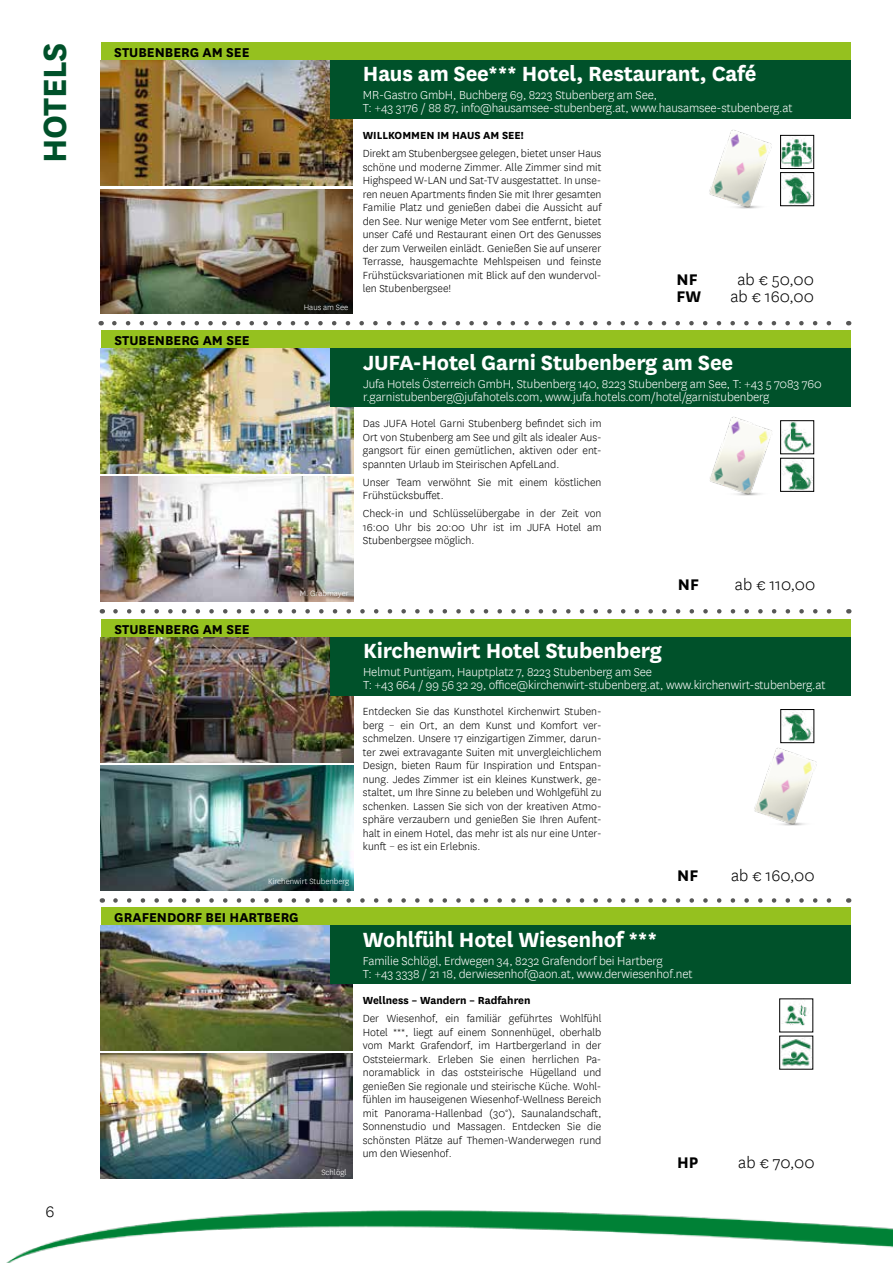
<style>
.page{position:relative;width:893px;height:1263px;background:#fff}
.page>*{position:absolute;margin:0;border:0;box-sizing:border-box;transform-origin:0 0}
.t1{font:700 37.5px "National";letter-spacing:-.01em;color:#00512a}
.t2{font:700 24px "National";letter-spacing:-.01em;color:#fff}
.t3{font:300 18px "National";color:#000}
.t4{font:700 18px "National";color:#000}
.t5{font:700 15px "National";color:#000}
.t6{font:300 13.5px/12.8px "National";letter-spacing:-.01em;color:#fff}
.t7{font:300 12px/13.5px "National";color:#000;text-align:justify}
.t8{font:700 12px "National";color:#000}
.t9{font:300 9px "National";color:#fff}
</style>
<div class="page">
<img style="left:6px;top:1210px;width:887px;height:53px">
<img style="left:101px;top:60px;width:252px;height:126px">
<div style="left:330px;top:61px;width:520px;height:58px;background:#00512a"></div>
<img style="left:101px;top:189px;width:252px;height:125px">
<div style="left:101px;top:43px;width:749px;height:17px;background:#95c11f"></div>
<svg style="left:114px;top:321px;width:718px;height:4px"></svg>
<img style="left:101px;top:348px;width:252px;height:126px">
<div style="left:330px;top:348px;width:521px;height:59px;background:#00512a"></div>
<img style="left:101px;top:477px;width:252px;height:125px">
<img style="left:783px;top:422px;width:29px;height:30px">
<div style="left:780px;top:420px;width:34px;height:34px;border:1px solid #000"></div>
<div style="left:101px;top:330px;width:750px;height:18px;background:#95c11f"></div>
<img style="left:101px;top:637px;width:252px;height:125px">
<div style="left:330px;top:637px;width:521px;height:58px;background:#00512a"></div>
<img style="left:101px;top:766px;width:252px;height:124px">
<div style="left:101px;top:619px;width:750px;height:18px;background:#95c11f"></div>
<img style="left:101px;top:925px;width:252px;height:126px">
<div style="left:330px;top:925px;width:520px;height:59px;background:#00512a"></div>
<img style="left:101px;top:1054px;width:252px;height:125px">
<div style="left:101px;top:907px;width:749px;height:18px;background:#95c11f"></div>
<svg style="left:115px;top:609px;width:717px;height:4px"></svg>
<svg style="left:115px;top:898px;width:717px;height:5px"></svg>
<img style="left:783px;top:460px;width:29px;height:30px">
<div style="left:780px;top:458px;width:34px;height:34px;border:1px solid #000"></div>
<img style="left:783px;top:711px;width:29px;height:30px">
<img style="left:782px;top:1000px;width:25px;height:26px">
<img style="left:781px;top:1038px;width:30px;height:29px">
<img style="left:783px;top:174px;width:29px;height:30px">
<div style="left:780px;top:172px;width:34px;height:34px;border:1px solid #000"></div>
<img style="left:783px;top:138px;width:29px;height:29px">
<div style="left:780px;top:135px;width:34px;height:34px;border:1px solid #000"></div>
<img style="left:709px;top:130px;width:74px;height:79px">
<img style="left:710px;top:417px;width:73px;height:79px">
<img style="left:754px;top:742px;width:63px;height:84px">
<h1 class="t1" style="left:28px;top:163px;width:122px;rotate:-90deg">HOTELS</h1>
<h3 class="t3" style="left:45px;top:1200px;width:10px">6</h3>
<p class="t5" style="left:114px;top:42px;width:137px">STUBENBERG AM SEE</p>
<p class="t5" style="left:114px;top:330px;width:137px">STUBENBERG AM SEE</p>
<p class="t9" style="left:304px;top:301px;width:46px">Haus am See</p>
<p class="t5" style="left:114px;top:618px;width:137px">STUBENBERG AM SEE</p>
<p class="t9" style="left:300px;top:588px;width:50px">M. Grabmayer</p>
<p class="t9" style="left:268px;top:876px;width:83px">Kirchenwirt Stubenberg</p>
<p class="t5" style="left:114px;top:907px;width:186px">GRAFENDORF BEI HARTBERG</p>
<p class="t9" style="left:321px;top:1166px;width:27px">Schlögl</p>
<h2 class="t2" style="left:363px;top:57px;width:395px">Haus am See*** Hotel, Restaurant, Café</h2>
<p class="t6" style="left:363px;top:88px;width:431px">MR-Gastro GmbH, Buchberg 69, 8223 Stubenberg am See,<br>T: +43 3176 / 88 87, info@hausamsee-stubenberg.at, www.hausamsee-stubenberg.at</p>
<p class="t8" style="left:363px;top:127px;width:162px">WILLKOMMEN IM HAUS AM SEE!</p>
<p class="t7" style="left:363px;top:146px;width:240px">Direkt am Stubenbergsee gelegen, bietet unser Haus schöne und moderne Zimmer. Alle Zimmer sind mit Highspeed W-LAN und Sat-TV ausgestattet. In unse&shy;ren neuen Apartments finden Sie mit Ihrer gesamten Familie Platz und genießen dabei die Aussicht auf den See. Nur wenige Meter vom See entfernt, bietet unser Café und Restaurant einen Ort des Genusses der zum Verweilen einlädt. Genießen Sie auf unserer Terrasse, hausgemachte Mehlspeisen und feinste Frühstücksvariationen mit Blick auf den wundervol&shy;len Stubenbergsee!</p>
<h3 class="t4" style="left:676px;top:267px;width:23px">NF</h3>
<h3 class="t3" style="left:737px;top:268px;width:78px">ab € 50,00</h3>
<h3 class="t4" style="left:676px;top:283px;width:26px">FW</h3>
<h3 class="t3" style="left:730px;top:285px;width:85px">ab € 160,00</h3>
<h2 class="t2" style="left:363px;top:346px;width:372px">JUFA-Hotel Garni Stubenberg am See</h2>
<p class="t6" style="left:363px;top:377px;width:460px">Jufa Hotels Österreich GmbH, Stubenberg 140, 8223 Stubenberg am See, T: +43 5 7083 760 r.garnistubenberg@jufahotels.com, www.jufa.hotels.com/hotel/garnistubenberg</p>
<p class="t7" style="left:363px;top:416px;width:240px">Das JUFA Hotel Garni Stubenberg befindet sich im Ort von Stubenberg am See und gilt als idealer Aus&shy;gangsort für einen gemütlichen, aktiven oder ent&shy;spannten Urlaub im Steirischen ApfelLand.</p>
<p class="t7" style="left:363px;top:475px;width:240px">Unser Team verwöhnt Sie mit einem köstlichen<br>Frühstücksbuffet.</p>
<p class="t7" style="left:363px;top:506px;width:240px">Check-in und Schlüsselübergabe in der Zeit von 16:00 Uhr bis 20:00 Uhr ist im JUFA Hotel am Stubenbergsee möglich.</p>
<h3 class="t4" style="left:678px;top:572px;width:23px">NF</h3>
<h3 class="t3" style="left:735px;top:574px;width:82px">ab € 110,00</h3>
<h2 class="t2" style="left:363px;top:634px;width:300px">Kirchenwirt Hotel Stubenberg</h2>
<p class="t6" style="left:363px;top:665px;width:464px">Helmut Puntigam, Hauptplatz 7, 8223 Stubenberg am See<br>T: +43 664 / 99 56 32 29, office@kirchenwirt-stubenberg.at, www.kirchenwirt-stubenberg.at</p>
<p class="t7" style="left:363px;top:704px;width:240px">Entdecken Sie das Kunsthotel Kirchenwirt Stuben&shy;berg – ein Ort, an dem Kunst und Komfort ver&shy;schmelzen. Unsere 17 einzigartigen Zimmer, darun&shy;ter zwei extravagante Suiten mit unvergleichlichem Design, bieten Raum für Inspiration und Entspan&shy;nung. Jedes Zimmer ist ein kleines Kunstwerk, ge&shy;staltet, um Ihre Sinne zu beleben und Wohlgefühl zu schenken. Lassen Sie sich von der kreativen Atmo&shy;sphäre verzaubern und genießen Sie Ihren Aufent&shy;halt in einem Hotel, das mehr ist als nur eine Unter&shy;kunft – es ist ein Erlebnis.</p>
<h3 class="t4" style="left:677px;top:862px;width:23px">NF</h3>
<h3 class="t3" style="left:731px;top:864px;width:85px">ab € 160,00</h3>
<h2 class="t2" style="left:363px;top:922px;width:296px">Wohlfühl Hotel Wiesenhof ***</h2>
<p class="t6" style="left:363px;top:954px;width:331px">Familie Schlögl, Erdwegen 34, 8232 Grafendorf bei Hartberg<br>T: +43 3338 / 21 18, derwiesenhof@aon.at, www.derwiesenhof.net</p>
<p class="t8" style="left:363px;top:992px;width:169px">Wellness – Wandern – Radfahren</p>
<p class="t7" style="left:363px;top:1011px;width:240px">Der Wiesenhof, ein familiär geführtes Wohlfühl Hotel ***, liegt auf einem Sonnenhügel, oberhalb vom Markt Grafendorf, im Hartbergerland in der Oststeiermark. Erleben Sie einen herrlichen Pa&shy;noramablick in das oststeirische Hügelland und genießen Sie regionale und steirische Küche. Wohl&shy;fühlen im hauseigenen Wiesenhof-Wellness Bereich mit Panorama-Hallenbad (30°), Saunalandschaft, Sonnenstudio und Massagen. Entdecken Sie die schönsten Plätze auf Themen-Wanderwegen rund um den Wiesenhof.</p>
<h3 class="t4" style="left:677px;top:1150px;width:23px">HP</h3>
<h3 class="t3" style="left:738px;top:1151px;width:78px">ab € 70,00</h3>
</div>
